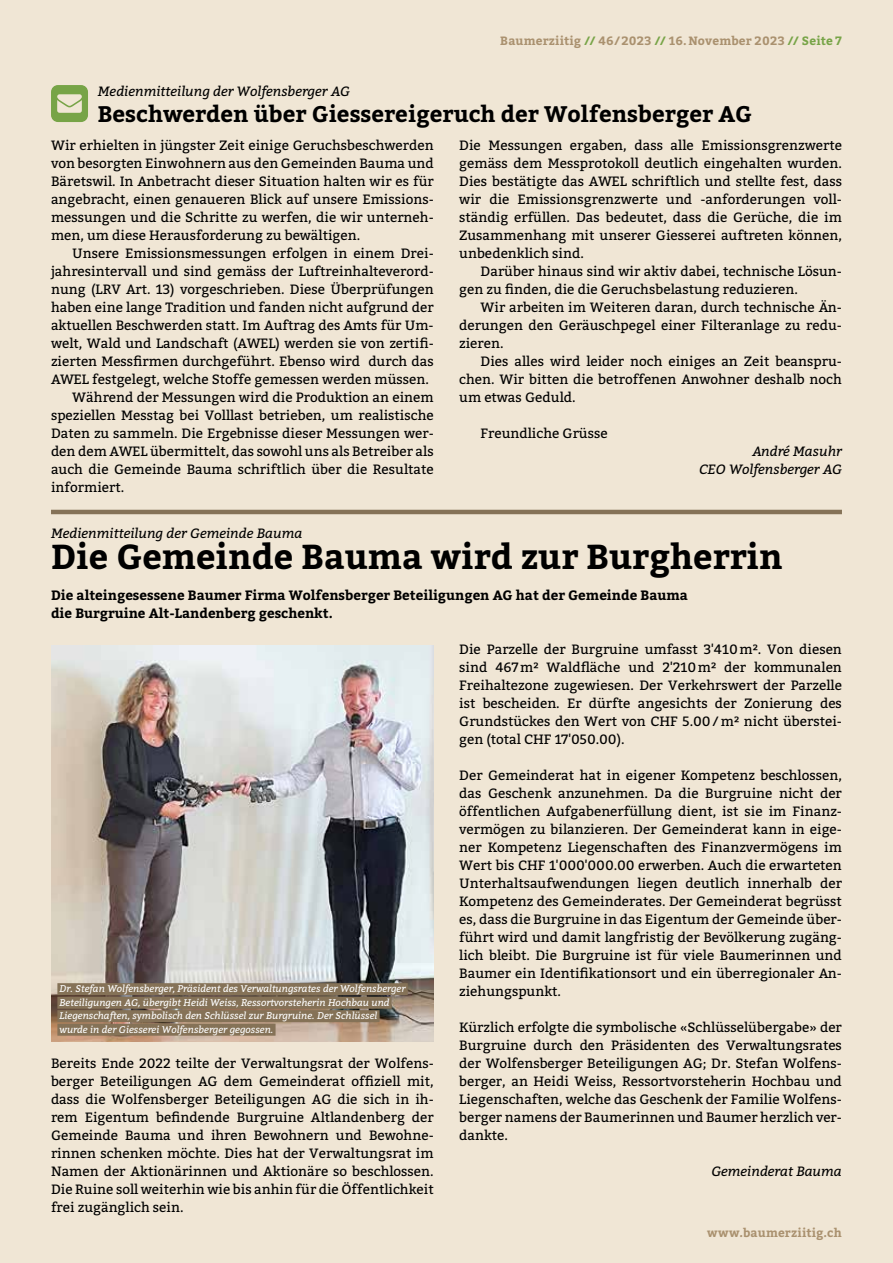
<style>
.page{position:relative;width:893px;height:1263px;background:#f0e6d5}
.page>*{position:absolute;margin:0;border:0;box-sizing:border-box;transform-origin:0 0}
.t1{font:700 34.5px "Bitter";color:#000}
.t2{font:700 22.5px "Bitter";color:#000}
.t3{font:13.5px/18px "Bitter";color:#000;text-align:justify}
.t4{font:700 13.5px/18px "Bitter";color:#000}
.t5{font:italic 13.5px/18px "Bitter";color:#000;text-align:right}
.t6{font:700 12px "Bitter";letter-spacing:.015em;color:#aa916f}
.t7{font:italic 9.75px/13.5px "Bitter";color:#fff}
.s1{color:#77a447}
</style>
<div class="page">
<svg style="left:51px;top:85px;width:37px;height:37px"></svg>
<hr style="left:51px;top:510px;width:791px;height:4px;background:#857257">
<img style="left:51px;top:645px;width:383px;height:397px">
<div style="left:57px;top:983px;width:351px;height:12px;background:#857257"></div>
<div style="left:57px;top:997px;width:335px;height:12px;background:#857257"></div>
<div style="left:57px;top:1010px;width:323px;height:12px;background:#857257"></div>
<div style="left:57px;top:1024px;width:219px;height:12px;background:#857257"></div>
<p class="t6" style="left:500px;top:31px;width:343px">Baumerziitig <span class="s1">//</span> 46/ 2023 <span class="s1">//</span> 16.November 2023 <span class="s1">// Seite 7</span></p>
<p class="t5" style="left:98px;top:82px;width:254px">Medienmitteilung der Wolfensberger AG</p>
<h2 class="t2" style="left:98px;top:96px;width:656px">Beschwerden über Giessereigeruch der Wolfensberger AG</h2>
<p class="t3" style="left:51px;top:135px;width:384px">Wir erhielten in jüngster Zeit einige Geruchsbeschwerden von besorgten Einwohnern aus den Gemeinden Bauma und Bäretswil. In Anbetracht dieser Situation halten wir es für angebracht, einen genaueren Blick auf unsere Emissions&shy;messungen und die Schritte zu werfen, die wir unterneh&shy;men, um diese Herausforderung zu bewältigen.</p>
<p class="t3" style="left:72px;top:243px;width:363px">Unsere Emissionsmessungen erfolgen in einem Drei-</p>
<p class="t3" style="left:51px;top:261px;width:384px">jahresintervall und sind gemäss der Luftreinhalteverord-</p>
<p class="t3" style="left:51px;top:279px;width:384px">nung (LRV Art. 13) vorgeschrieben. Diese Überprüfungen</p>
<p class="t3" style="left:51px;top:297px;width:384px">haben eine lange Tradition und fanden nicht aufgrund der</p>
<p class="t3" style="left:51px;top:315px;width:384px">aktuellen Beschwerden statt. Im Auftrag des Amts für Um-</p>
<p class="t3" style="left:51px;top:333px;width:384px">welt, Wald und Landschaft (AWEL) werden sie von zertifi-</p>
<p class="t3" style="left:51px;top:351px;width:384px">zierten Messfirmen durchgeführt. Ebenso wird durch das</p>
<p class="t3" style="left:51px;top:369px;width:380px">AWEL festgelegt, welche Stoffe gemessen werden müssen.</p>
<p class="t3" style="left:72px;top:387px;width:363px">Während der Messungen wird die Produktion an einem</p>
<p class="t3" style="left:51px;top:405px;width:384px">speziellen Messtag bei Volllast betrieben, um realistische</p>
<p class="t3" style="left:51px;top:423px;width:384px">Daten zu sammeln. Die Ergebnisse dieser Messungen wer-</p>
<p class="t3" style="left:51px;top:441px;width:384px">den dem AWEL übermittelt, das sowohl uns als Betreiber als</p>
<p class="t3" style="left:51px;top:459px;width:384px">auch die Gemeinde Bauma schriftlich über die Resultate</p>
<p class="t3" style="left:51px;top:477px;width:75px">informiert.</p>
<p class="t3" style="left:459px;top:135px;width:384px">Die Messungen ergaben, dass alle Emissionsgrenzwerte gemäss dem Messprotokoll deutlich eingehalten wurden.<br>Dies bestätigte das AWEL schriftlich und stellte fest, dass wir die Emissionsgrenzwerte und -anforderungen voll&shy;ständig erfüllen. Das bedeutet, dass die Gerüche, die im Zusammenhang mit unserer Giesserei auftreten können, unbedenklich sind.</p>
<p class="t3" style="left:459px;top:261px;width:384px;text-indent:21px">Darüber hinaus sind wir aktiv dabei, technische Lösun&shy;gen zu finden, die die Geruchsbelastung reduzieren.</p>
<p class="t3" style="left:459px;top:297px;width:384px;text-indent:21px">Wir arbeiten im Weiteren daran, durch technische Än&shy;derungen den Geräuschpegel einer Filteranlage zu redu&shy;zieren.</p>
<p class="t3" style="left:459px;top:351px;width:384px;text-indent:21px">Dies alles wird leider noch einiges an Zeit beanspru&shy;chen. Wir bitten die betroffenen Anwohner deshalb noch um etwas Geduld.</p>
<p class="t3" style="left:480px;top:423px;width:129px">Freundliche Grüsse</p>
<p class="t5" style="left:699px;top:441px;width:144px">André Masuhr<br>CEO Wolfensberger AG</p>
<p class="t5" style="left:51px;top:524px;width:253px">Medienmitteilung der Gemeinde Bauma</p>
<h1 class="t1" style="left:51px;top:530px;width:733px">Die Gemeinde Bauma wird zur Burgherrin</h1>
<p class="t4" style="left:51px;top:586px;width:638px">Die alteingesessene Baumer Firma Wolfensberger Beteiligungen AG hat der Gemeinde Bauma die Burgruine Alt-Landenberg geschenkt.</p>
<p class="t7" style="left:60px;top:981px;width:348px">Dr. Stefan Wolfensberger, Präsident des Verwaltungsrates der Wolfensberger Beteiligungen AG, übergibt Heidi Weiss, Ressortvorsteherin Hochbau und Liegenschaften, symbolisch den Schlüssel zur Burgruine. Der Schlüssel wurde in der Giesserei Wolfensberger gegossen.</p>
<p class="t3" style="left:51px;top:1053px;width:384px">Bereits Ende 2022 teilte der Verwaltungsrat der Wolfens&shy;berger Beteiligungen AG dem Gemeinderat offiziell mit, dass die Wolfensberger Beteiligungen AG die sich in ih&shy;rem Eigentum befindende Burgruine Altlandenberg der Gemeinde Bauma und ihren Bewohnern und Bewohne&shy;rinnen schenken möchte. Dies hat der Verwaltungsrat im Namen der Aktionärinnen und Aktionäre so beschlossen.<br>Die Ruine soll weiterhin wie bis anhin für die Öffentlichkeit frei zugänglich sein.</p>
<p class="t3" style="left:459px;top:639px;width:384px">Die Parzelle der Burgruine umfasst 3'410m². Von diesen sind 467m² Waldfläche und 2'210m² der kommunalen Freihaltezone zugewiesen. Der Verkehrswert der Parzelle ist bescheiden. Er dürfte angesichts der Zonierung des Grundstückes den Wert von CHF 5.00/m² nicht überstei&shy;gen (total CHF 17'050.00).</p>
<p class="t3" style="left:459px;top:765px;width:384px">Der Gemeinderat hat in eigener Kompetenz beschlossen, das Geschenk anzunehmen. Da die Burgruine nicht der öffentlichen Aufgabenerfüllung dient, ist sie im Finanz&shy;vermögen zu bilanzieren. Der Gemeinderat kann in eige&shy;ner Kompetenz Liegenschaften des Finanzvermögens im Wert bis CHF 1'000'000.00 erwerben. Auch die erwarteten Unterhaltsaufwendungen liegen deutlich innerhalb der Kompetenz des Gemeinderates. Der Gemeinderat begrüsst es, dass die Burgruine in das Eigentum der Gemeinde über&shy;führt wird und damit langfristig der Bevölkerung zugäng&shy;lich bleibt. Die Burgruine ist für viele Baumerinnen und Baumer ein Identifikationsort und ein überregionaler An&shy;ziehungspunkt.</p>
<p class="t3" style="left:459px;top:1017px;width:384px">Kürzlich erfolgte die symbolische «Schlüsselübergabe» der Burgruine durch den Präsidenten des Verwaltungsrates der Wolfensberger Beteiligungen AG; Dr. Stefan Wolfens&shy;berger, an Heidi Weiss, Ressortvorsteherin Hochbau und Liegenschaften, welche das Geschenk der Familie Wolfens&shy;berger namens der Baumerinnen und Baumer herzlich ver&shy;dankte.</p>
<p class="t5" style="left:711px;top:1161px;width:132px">Gemeinderat Bauma</p>
<p class="t6" style="left:707px;top:1224px;width:136px">www.baumerziitig.ch</p>
</div>
